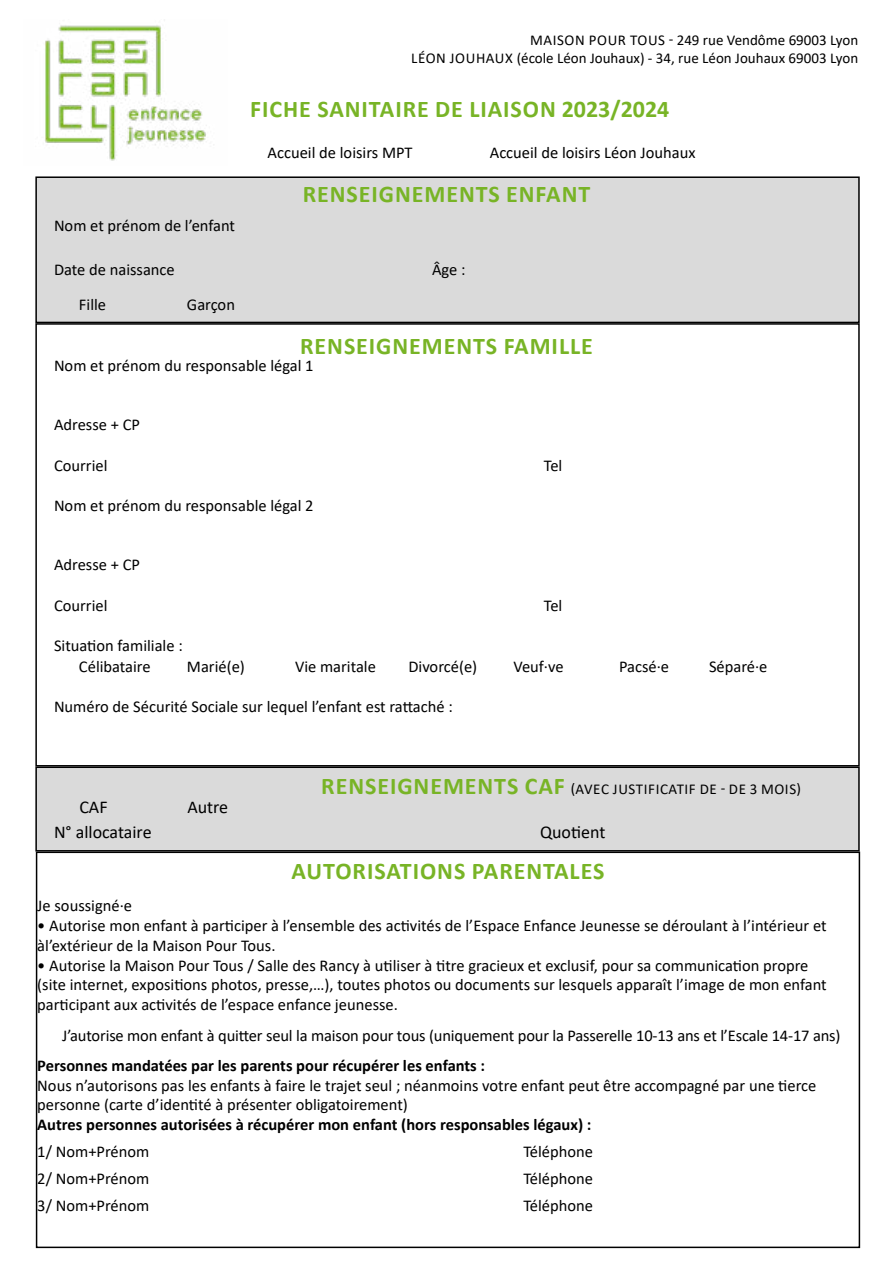
<style>
.page{position:relative;width:893px;height:1263px;background:#fff}
.page>*{position:absolute;margin:0;border:0;box-sizing:border-box;transform-origin:0 0}
.t1{font:700 24px "Calibri";letter-spacing:.04em;color:#78b426}
.t2{font:18px "Calibri";color:#000}
.t3{font:16.5px/19.8px "Calibri";color:#000}
.t4{font:700 16.5px "Calibri";color:#000}
.t5{font:15px/18px "Calibri";color:#000;text-align:right}
.t6{font:15px "Calibri";letter-spacing:.04em;color:#000}
.s1{font-weight:700;font-size:24px;color:#78b426}
</style>
<div class="page">
<div style="left:35px;top:323px;width:825px;height:443px;border:2px solid #000"></div>
<div style="left:36px;top:177px;width:823px;height:145px;background:#dadada"></div>
<div style="left:35px;top:176px;width:825px;height:147px;border:2px solid #000"></div>
<img style="left:45px;top:25px;width:162px;height:136px">
<div style="left:36px;top:767px;width:823px;height:84px;background:#dadada"></div>
<div style="left:35px;top:766px;width:825px;height:85px;border:2px solid #000"></div>
<div style="left:36px;top:851px;width:824px;height:397px;border:2px solid #000"></div>
<p class="t5" style="left:411px;top:31px;width:448px">MAISON POUR TOUS - 249 rue Vendôme 69003 Lyon<br>LÉON JOUHAUX (école Léon Jouhaux) - 34, rue Léon Jouhaux 69003 Lyon</p>
<h1 class="t1" style="left:250px;top:92px;width:421px">FICHE SANITAIRE DE LIAISON 2023/2024</h1>
<p class="t3" style="left:268px;top:142px;width:147px">Accueil de loisirs MPT</p>
<p class="t3" style="left:490px;top:142px;width:207px">Accueil de loisirs Léon Jouhaux</p>
<h1 class="t1" style="left:303px;top:177px;width:289px">RENSEIGNEMENTS ENFANT</h1>
<p class="t3" style="left:54px;top:215px;width:183px">Nom et prénom de l’enfant</p>
<p class="t3" style="left:54px;top:259px;width:122px">Date de naissance</p>
<p class="t3" style="left:432px;top:259px;width:35px">Âge :</p>
<p class="t3" style="left:79px;top:294px;width:29px">Fille</p>
<p class="t3" style="left:187px;top:294px;width:50px">Garçon</p>
<h1 class="t1" style="left:300px;top:329px;width:294px">RENSEIGNEMENTS FAMILLE</h1>
<p class="t3" style="left:54px;top:355px;width:261px">Nom et prénom du responsable légal 1</p>
<p class="t3" style="left:54px;top:414px;width:88px">Adresse + CP</p>
<p class="t3" style="left:54px;top:455px;width:55px">Courriel</p>
<p class="t3" style="left:544px;top:455px;width:20px">Tel</p>
<p class="t3" style="left:54px;top:495px;width:261px">Nom et prénom du responsable légal 2</p>
<p class="t3" style="left:54px;top:554px;width:88px">Adresse + CP</p>
<p class="t3" style="left:54px;top:596px;width:55px">Courriel</p>
<p class="t3" style="left:544px;top:596px;width:20px">Tel</p>
<p class="t3" style="left:54px;top:634px;width:130px;line-height:21.3px;text-align:center">Situation familiale :<br>Célibataire</p>
<p class="t3" style="left:187px;top:657px;width:59px">Marié(e)</p>
<p class="t3" style="left:295px;top:657px;width:82px">Vie maritale</p>
<p class="t3" style="left:408px;top:657px;width:70px">Divorcé(e)</p>
<p class="t3" style="left:513px;top:657px;width:52px">Veuf·ve</p>
<p class="t3" style="left:619px;top:657px;width:52px">Pacsé·e</p>
<p class="t3" style="left:709px;top:657px;width:60px">Séparé·e</p>
<p class="t3" style="left:54px;top:696px;width:400px">Numéro de Sécurité Sociale sur lequel l’enfant est rattaché :</p>
<p class="t6" style="left:321px;top:779px;width:481px"><span class="s1">RENSEIGNEMENTS CAF</span> (AVEC JUSTIFICATIF DE - DE 3 MOIS)</p>
<p class="t2" style="left:79px;top:795px;width:30px">CAF</p>
<p class="t2" style="left:187px;top:795px;width:42px">Autre</p>
<p class="t2" style="left:54px;top:820px;width:99px">N° allocataire</p>
<p class="t2" style="left:540px;top:820px;width:67px">Quotient</p>
<h1 class="t1" style="left:292px;top:854px;width:314px">AUTORISATIONS PARENTALES</h1>
<p class="t3" style="left:37px;top:895px;width:96px">Je soussigné·e</p>
<p class="t3" style="left:37px;top:915px;width:791px">• Autorise mon enfant à participer à l’ensemble des activités de l’Espace Enfance Jeunesse se déroulant à l’intérieur et àl’extérieur de la Maison Pour Tous.</p>
<p class="t3" style="left:37px;top:955px;width:791px">• Autorise la Maison Pour Tous / Salle des Rancy à utiliser à titre gracieux et exclusif, pour sa communication propre (site internet, expositions photos, presse,…), toutes photos ou documents sur lesquels apparaît l’image de mon enfant participant aux activités de l’espace enfance jeunesse.</p>
<p class="t3" style="left:62px;top:1025px;width:780px">J’autorise mon enfant à quitter seul la maison pour tous (uniquement pour la Passerelle 10-13 ans et l’Escale 14-17 ans)</p>
<p class="t4" style="left:37px;top:1054px;width:449px">Personnes mandatées par les parents pour récupérer les enfants :</p>
<p class="t3" style="left:37px;top:1075px;width:781px">Nous n’autorisons pas les enfants à faire le trajet seul ; néanmoins votre enfant peut être accompagné par une tierce personne (carte d’identité à présenter obligatoirement)</p>
<p class="t4" style="left:37px;top:1113px;width:556px">Autres personnes autorisées à récupérer mon enfant (hors responsables légaux) :</p>
<p class="t3" style="left:37px;top:1141px;width:114px">1/ Nom+Prénom</p>
<p class="t3" style="left:523px;top:1141px;width:71px">Téléphone</p>
<p class="t3" style="left:37px;top:1168px;width:114px">2/ Nom+Prénom</p>
<p class="t3" style="left:523px;top:1168px;width:71px">Téléphone</p>
<p class="t3" style="left:37px;top:1195px;width:114px">3/ Nom+Prénom</p>
<p class="t3" style="left:523px;top:1195px;width:71px">Téléphone</p>
</div>
